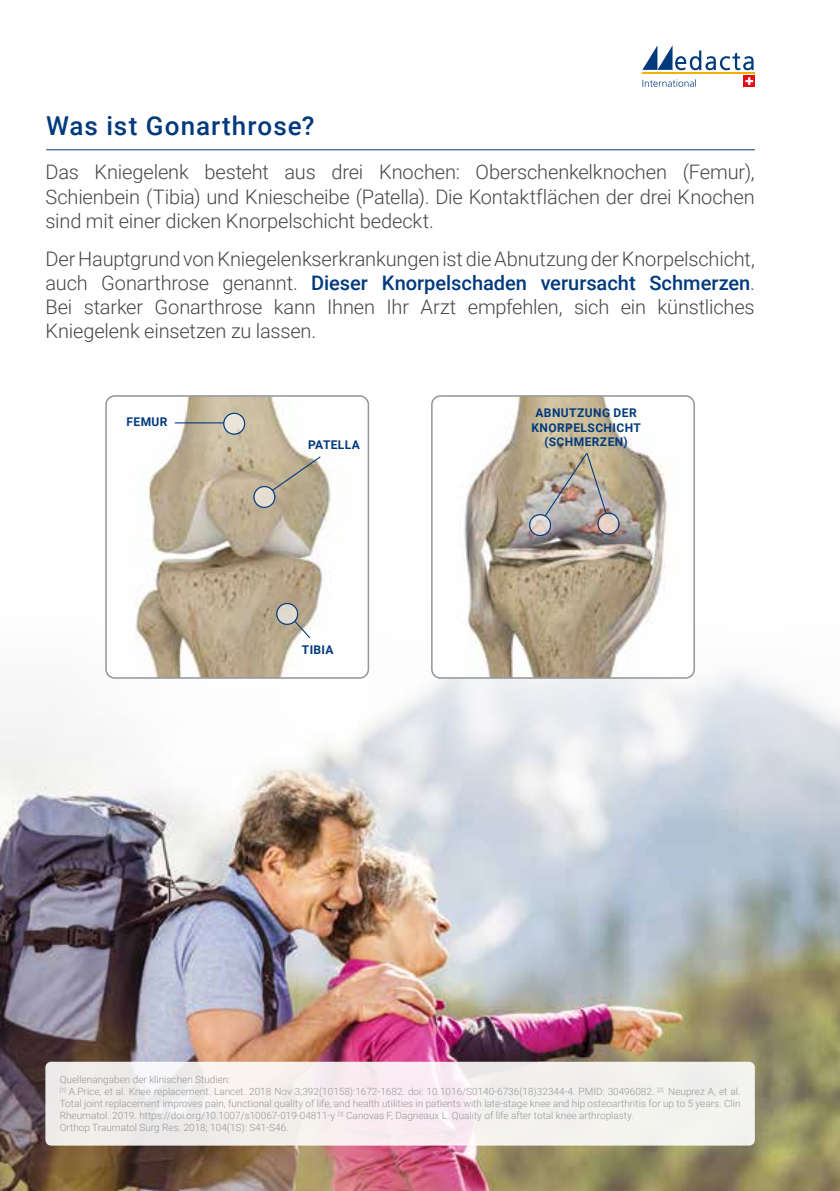
<style>
.page{position:relative;width:840px;height:1191px;background:#fff}
.page>*{position:absolute;margin:0;border:0;box-sizing:border-box;transform-origin:0 0}
.t1{font:500 26px "Roboto";letter-spacing:.04em;color:#01397d}
.t2{font:300 20px/24px "Roboto";letter-spacing:-.01em;color:#474747;text-align:justify}
.t3{font:700 12px/14.4px "Roboto";letter-spacing:.035em;color:#01397d;text-align:center}
.t4{font:300 10px/12px "Roboto";color:#969798}
.s1{font-weight:500;color:#01397d}
</style>
<div class="page">
<hr style="left:641px;top:72px;width:113px;height:2px;background:#f9ae00">
<svg style="left:642px;top:45px;width:111px;height:25px"></svg>
<div style="left:743px;top:76px;width:11px;height:11px;background:#e50b14"></div>
<svg style="left:745px;top:77px;width:7px;height:8px"></svg>
<svg style="left:642px;top:79px;width:52px;height:8px"></svg>
<img style="left:0;top:579px;width:839px;height:612px">
<div style="left:45px;top:1061px;width:709px;height:84px;background:#f3efee;border-radius:6px"></div>
<hr style="left:46px;top:149px;width:708px;height:1px;background:#01397d">
<img style="left:106px;top:398px;width:262px;height:280px">
<div style="left:105px;top:395px;width:264px;height:284px;border:2px solid #969798;border-radius:9px"></div>
<svg style="left:224px;top:413px;width:20px;height:21px"></svg>
<div style="left:223px;top:413px;width:22px;height:21px;border:1px solid #01397d;border-radius:50%"></div>
<hr style="left:175px;top:422px;width:49px;height:1px;background:#01397d">
<svg style="left:252px;top:455px;width:69px;height:54px;background:#b8ad95"></svg>
<svg style="left:274px;top:601px;width:37px;height:38px"></svg>
<div style="left:431px;top:396px;width:262px;height:282px;background:#fff;border-radius:9px"></div>
<img style="left:464px;top:396px;width:229px;height:282px">
<div style="left:431px;top:395px;width:263px;height:284px;border:2px solid #969798;border-radius:9px"></div>
<img style="left:526px;top:452px;width:95px;height:86px">
<h1 class="t1" style="left:46px;top:108px;width:269px">Was ist Gonarthrose?</h1>
<h2 class="t2" style="left:45px;top:160px;width:710px">Das Kniegelenk besteht aus drei Knochen: Oberschenkelknochen (Femur), Schienbein (Tibia) und Kniescheibe (Patella). Die Kontaktflächen der drei Knochen sind mit einer dicken Knorpelschicht bedeckt.</h2>
<p class="t2" style="left:45px;top:246px;width:710px">Der Hauptgrund von Kniegelenkserkrankungen ist die Abnutzung der Knorpelschicht, auch Gonarthrose genannt. <span class="s1">Dieser Knorpelschaden verursacht Schmerzen</span>.<br>Bei starker Gonarthrose kann Ihnen Ihr Arzt empfehlen, sich ein künstliches Kniegelenk einsetzen zu lassen.</p>
<p class="t3" style="left:126px;top:414px;width:43px">FEMUR</p>
<p class="t3" style="left:308px;top:437px;width:53px">PATELLA</p>
<p class="t3" style="left:302px;top:642px;width:33px">TIBIA</p>
<p class="t3" style="left:531px;top:405px;width:111px">ABNUTZUNG DER<br>KNORPELSCHICHT (SCHMERZEN)</p>
<p class="t4" style="left:60px;top:1073px;width:682px">Quellenangaben der klinischen Studien:<br><sup>[1]</sup> A.Price, et al. Knee replacement. Lancet. 2018 Nov 3;392(10158):1672-1682. doi: 10.1016/S0140-6736(18)32344-4. PMID: 30496082. <sup>[2]</sup> Neuprez A, et al.<br>Total joint replacement improves pain, functional quality of life, and health utilities in patients with late-stage knee and hip osteoarthritis for up to 5 years. Clin Rheumatol. 2019. https://doi.org/10.1007/s10067-019-04811-y <sup>[3]</sup> Canovas F, Dagneaux L. Quality of life after total knee arthroplasty.<br>Orthop Traumatol Surg Res. 2018; 104(1S): S41-S46.</p>
</div>
